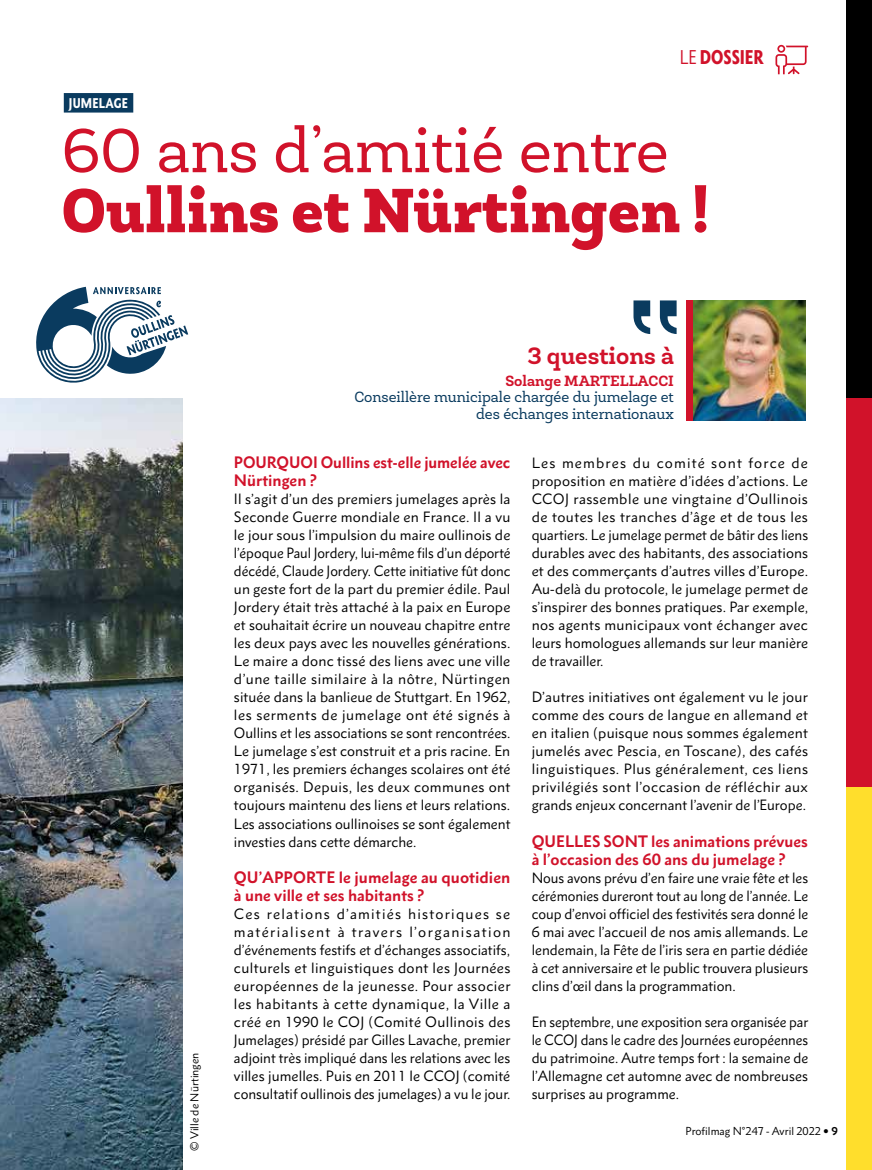
<style>
.page{position:relative;width:872px;height:1170px;background:#fff}
.page>*{position:absolute;margin:0;border:0;box-sizing:border-box;transform-origin:0 0}
.t1{font:900 63px "Newslab";color:#d1122a}
.t2{font:63px "Newslab";color:#d1122a}
.t3{font:700 24px "Newslab";color:#d1122a}
.t4{font:900 condensed 18px "Metro Nova Pro";color:#d1122a}
.t5{font:700 15px/18px "Metro Nova Pro";color:#d1122a}
.t6{font:15px/16.5px "Newslab";color:#0a3b5f;text-align:right}
.t7{font:700 15px "Newslab";color:#d1122a}
.t8{font:13.5px/18px "Metro Nova Pro";color:#000;text-align:justify}
.t9{font:900 condensed 12.75px "Metro Nova Pro";letter-spacing:.02em;color:#fff}
.t10{font:10.5px "Metro Nova Pro";color:#000}
.s1{font-weight:400}
.s2{font-weight:700}
</style>
<div class="page">
<img style="left:0;top:398px;width:183px;height:771px">
<svg style="left:775px;top:45px;width:33px;height:29px"></svg>
<div style="left:64px;top:93px;width:69px;height:20px;background:#0a3b5f"></div>
<svg style="left:633px;top:300px;width:43px;height:34px"></svg>
<img style="left:693px;top:300px;width:113px;height:120px">
<div style="left:686px;top:300px;width:7px;height:120px;background:#d1122a"></div>
<svg style="left:36px;top:287px;width:152px;height:96px"></svg>
<div style="left:846px;top:0;width:26px;height:1169px;background:#d1122a"></div>
<div style="left:846px;top:0;width:26px;height:398px;background:#000"></div>
<div style="left:846px;top:787px;width:26px;height:382px;background:#ffde2c"></div>
<p class="t9" style="left:69px;top:95px;width:61px">JUMELAGE</p>
<h3 class="t4" style="left:679px;top:45px;width:86px"><span class="s1">LE</span> DOSSIER</h3>
<h1 class="t2" style="left:62px;top:112px;width:608px">60 ans d’amitié entre</h1>
<h1 class="t1" style="left:62px;top:170px;width:649px">Oullins et Nürtingen !</h1>
<p class="t10" style="left:188px;top:1150px;width:99px;rotate:-90deg">© Ville de Nürtingen</p>
<h2 class="t3" style="left:527px;top:340px;width:148px">3 questions à</h2>
<p class="t7" style="left:505px;top:371px;width:170px">Solange MARTELLACCI</p>
<p class="t6" style="left:354px;top:389px;width:321px">Conseillère municipale chargée du jumelage et des échanges internationaux</p>
<p class="t5" style="left:234px;top:453px;width:278px">POURQUOI Oullins est-elle jumelée avec<br>Nürtingen ?</p>
<p class="t8" style="left:234px;top:490px;width:278px">Il s’agit d’un des premiers jumelages après la Seconde Guerre mondiale en France. Il a vu le jour sous l’impulsion du maire oullinois de l’époque Paul Jordery, lui-même fils d’un déporté décédé, Claude Jordery. Cette initiative fût donc un geste fort de la part du premier édile. Paul Jordery était très attaché à la paix en Europe et souhaitait écrire un nouveau chapitre entre les deux pays avec les nouvelles générations.<br>Le maire a donc tissé des liens avec une ville d’une taille similaire à la nôtre, Nürtingen située dans la banlieue de Stuttgart. En 1962, les serments de jumelage ont été signés à Oullins et les associations se sont rencontrées.<br>Le jumelage s’est construit et a pris racine. En 1971, les premiers échanges scolaires ont été organisés. Depuis, les deux communes ont toujours maintenu des liens et leurs relations.<br>Les associations oullinoises se sont également investies dans cette démarche.</p>
<p class="t5" style="left:234px;top:867px;width:278px">QU’APPORTE le jumelage au quotidien à une ville et ses habitants ?</p>
<p class="t8" style="left:234px;top:904px;width:278px">Ces relations d’amitiés historiques se matérialisent à travers l’organisation d’événements festifs et d’échanges associatifs, culturels et linguistiques dont les Journées européennes de la jeunesse. Pour associer les habitants à cette dynamique, la Ville a créé en 1990 le COJ (Comité Oullinois des Jumelages) présidé par Gilles Lavache, premier adjoint très impliqué dans les relations avec les villes jumelles. Puis en 2011 le CCOJ (comité consultatif oullinois des jumelages) a vu le jour.</p>
<p class="t8" style="left:531px;top:454px;width:278px">Les membres du comité sont force de proposition en matière d’idées d’actions. Le CCOJ rassemble une vingtaine d’Oullinois de toutes les tranches d’âge et de tous les quartiers. Le jumelage permet de bâtir des liens durables avec des habitants, des associations et des commerçants d’autres villes d’Europe.<br>Au-delà du protocole, le jumelage permet de s’inspirer des bonnes pratiques. Par exemple, nos agents municipaux vont échanger avec leurs homologues allemands sur leur manière de travailler.</p>
<p class="t8" style="left:531px;top:688px;width:278px">D’autres initiatives ont également vu le jour comme des cours de langue en allemand et en italien (puisque nous sommes également jumelés avec Pescia, en Toscane), des cafés linguistiques. Plus généralement, ces liens privilégiés sont l’occasion de réfléchir aux grands enjeux concernant l’avenir de l’Europe.</p>
<p class="t5" style="left:531px;top:831px;width:278px">QUELLES SONT les animations prévues à l’occasion des 60 ans du jumelage ?</p>
<p class="t8" style="left:531px;top:868px;width:278px">Nous avons prévu d’en faire une vraie fête et les cérémonies dureront tout au long de l’année. Le coup d’envoi officiel des festivités sera donné le 6 mai avec l’accueil de nos amis allemands. Le lendemain, la Fête de l’iris sera en partie dédiée à cet anniversaire et le public trouvera plusieurs clins d’œil dans la programmation.</p>
<p class="t8" style="left:531px;top:1012px;width:278px">En septembre, une exposition sera organisée par le CCOJ dans le cadre des Journées européennes du patrimoine. Autre temps fort : la semaine de l’Allemagne cet automne avec de nombreuses surprises au programme.</p>
<p class="t10" style="left:685px;top:1123px;width:154px">Profilmag N°247 - Avril 2022 <span class="s2">9</span></p>
</div>
